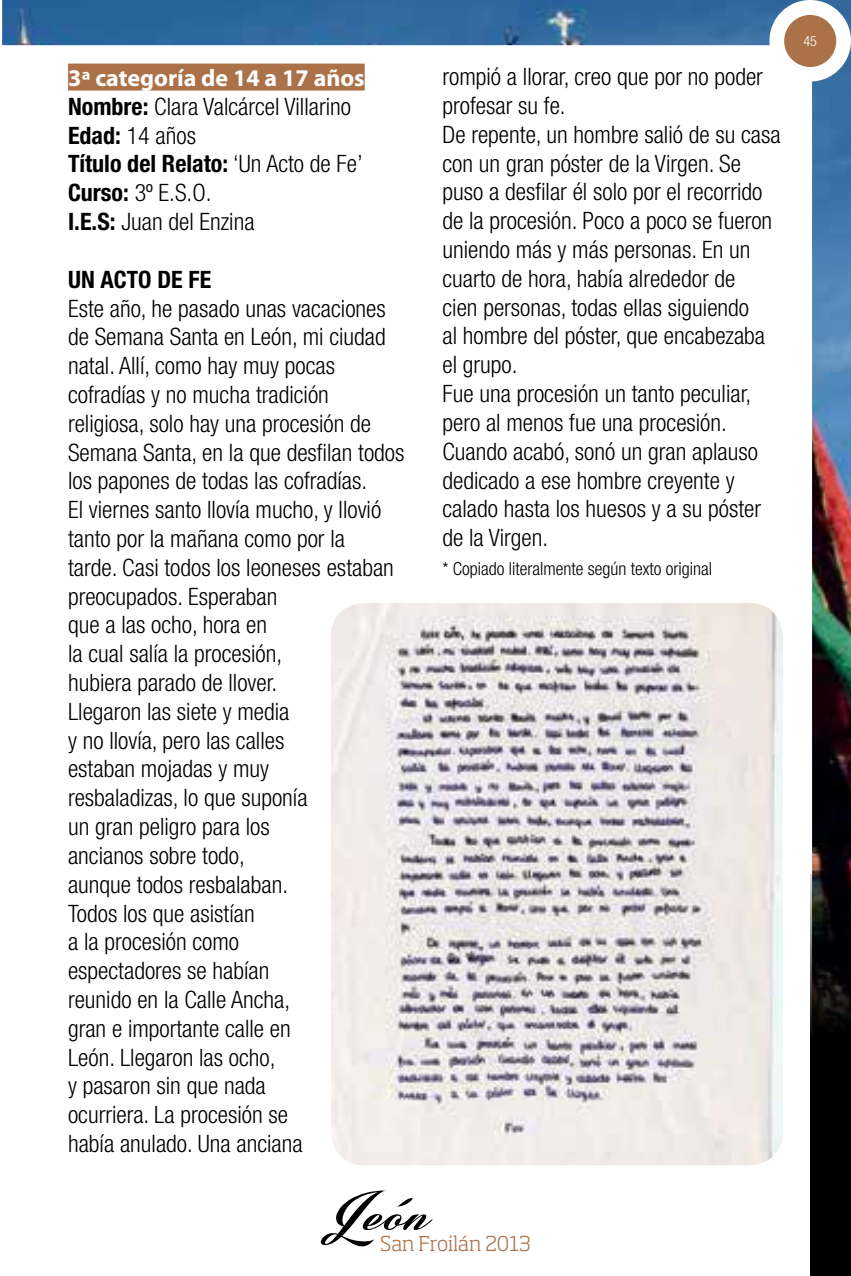
<style>
.page{position:relative;width:851px;height:1276px;background:#fff}
.page>*{position:absolute;margin:0;border:0;box-sizing:border-box;transform-origin:0 0}
.t1{font:83.4px "Phraell";color:#000}
.t2{font:300 condensed 24px/28.8px "Helvetica Neue LT Std";color:#000}
.t3{font:700 24px "Myriad Pro";color:#fff}
.t4{font:700 condensed 24px "Helvetica Neue LT Std";color:#000}
.t5{font:300 20.1px "Soho Std";color:#ab7249}
.t6{font:300 condensed 18px "Helvetica Neue LT Std";color:#000}
.t7{font:300 condensed 14.1px "Helvetica Neue LT Std";color:#fff}
.s1{font-weight:700}
</style>
<div class="page">
<img style="left:2px;top:0;width:848px;height:1166px">
<div style="left:810px;top:874px;width:40px;height:402px;background:#000"></div>
<div style="left:769px;top:0;width:81px;height:82px;background:#fff;border-radius:50%"></div>
<div style="left:784px;top:15px;width:52px;height:52px;background:#ab7249;border-radius:50%"></div>
<div style="left:68px;top:64px;width:296px;height:27px;background:#ab7249"></div>
<img style="left:331px;top:603px;width:451px;height:562px">
<p class="t3" style="left:68px;top:62px;width:298px">3ª categoría de 14 a 17 años</p>
<p class="t2" style="left:68px;top:92px;width:296px"><span class="s1">Nombre:</span> Clara Valcárcel Villarino<br><span class="s1">Edad:</span> 14 años<br><span class="s1">Título del Relato:</span> ‘Un Acto de Fe’<br><span class="s1">Curso:</span> 3º E.S.O.<br><span class="s1">I.E.S:</span> Juan del Enzina</p>
<p class="t4" style="left:68px;top:265px;width:145px">UN ACTO DE FE</p>
<p class="t2" style="left:68px;top:293px;width:338px">Este año, he pasado unas vacaciones de Semana Santa en León, mi ciudad natal. Allí, como hay muy pocas cofradías y no mucha tradición religiosa, solo hay una procesión de<br>Semana Santa, en la que desfilan todos los papones de todas las cofradías.<br>El viernes santo llovía mucho, y llovió tanto por la mañana como por la<br>tarde. Casi todos los leoneses estaban preocupados. Esperaban<br>que a las ocho, hora en<br>la cual salía la procesión,<br>hubiera parado de llover.<br>Llegaron las siete y media<br>y no llovía, pero las calles<br>estaban mojadas y muy<br>resbaladizas, lo que suponía<br>un gran peligro para los<br>ancianos sobre todo,<br>aunque todos resbalaban.<br>Todos los que asistían<br>a la procesión como<br>espectadores se habían<br>reunido en la Calle Ancha,<br>gran e importante calle en<br>León. Llegaron las ocho,<br>y pasaron sin que nada<br>ocurriera. La procesión se<br>había anulado. Una anciana</p>
<p class="t2" style="left:442px;top:62px;width:339px">rompió a llorar, creo que por no poder profesar su fe.<br>De repente, un hombre salió de su casa con un gran póster de la Virgen. Se puso a desfilar él solo por el recorrido de la procesión. Poco a poco se fueron uniendo más y más personas. En un cuarto de hora, había alrededor de<br>cien personas, todas ellas siguiendo<br>al hombre del póster, que encabezaba el grupo.<br>Fue una procesión un tanto peculiar, pero al menos fue una procesión.<br>Cuando acabó, sonó un gran aplauso dedicado a ese hombre creyente y calado hasta los huesos y a su póster de la Virgen.</p>
<p class="t6" style="left:442px;top:558px;width:271px">* Copiado literalmente según texto original</p>
<h1 class="t1" style="left:320px;top:1170px;width:113px">León</h1>
<p class="t5" style="left:380px;top:1231px;width:152px">San Froilán 2013</p>
<p class="t7" style="left:803px;top:33px;width:15px">45</p>
</div>
